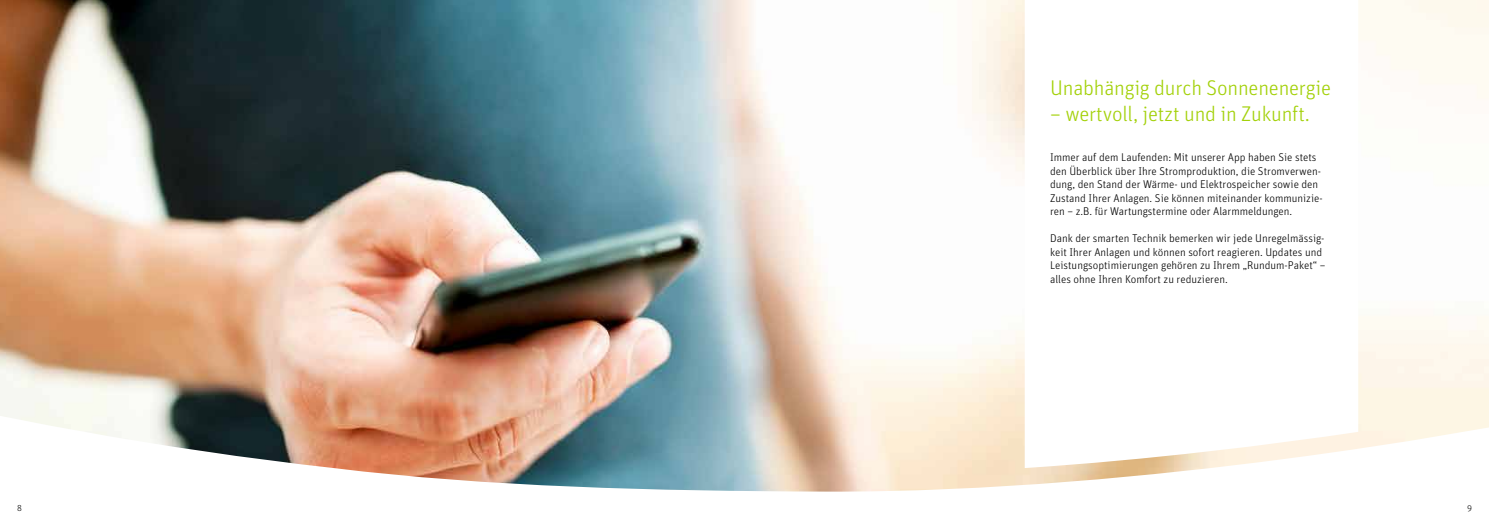
<style>
.page{position:relative;width:1489px;height:525px;background:#fff}
.page>*{position:absolute;margin:0;border:0;box-sizing:border-box;transform-origin:0 0}
.t1{font:300 21.25px "Unit OT";letter-spacing:-.01em;color:#a3d109}
.t2{font:300 11.25px/13.5px "Unit OT";color:#000}
.t3{font:300 8.88px "Unit OT";color:#000}
.t4{font:300 8.75px "Unit OT";color:#000}
</style>
<div class="page">
<img style="left:0;top:0;width:1488px;height:135px">
<img style="left:0;top:135px;width:1488px;height:357px">
<svg style="left:1024px;top:0;width:334px;height:468px"></svg>
<h1 class="t1" style="left:1050px;top:75px;width:282px">Unabhängig durch Sonnenenergie</h1>
<h1 class="t1" style="left:1050px;top:101px;width:261px">– wertvoll, jetzt und in Zukunft.</h1>
<p class="t2" style="left:1050px;top:150px;width:274px">Immer auf dem Laufenden: Mit unserer App haben Sie stets den Überblick über Ihre Stromproduktion, die Stromverwen&shy;dung, den Stand der Wärme- und Elektrospeicher sowie den Zustand Ihrer Anlagen. Sie können miteinander kommunizie&shy;ren – z.B. für Wartungstermine oder Alarmmeldungen.</p>
<p class="t2" style="left:1050px;top:231px;width:277px">Dank der smarten Technik bemerken wir jede Unregelmässig&shy;keit Ihrer Anlagen und können sofort reagieren. Updates und Leistungsoptimierungen gehören zu Ihrem „Rundum-Paket“ – alles ohne Ihren Komfort zu reduzieren.</p>
<p class="t4" style="left:17px;top:502px;width:6px">8</p>
<p class="t3" style="left:1466px;top:502px;width:6px">9</p>
</div>
